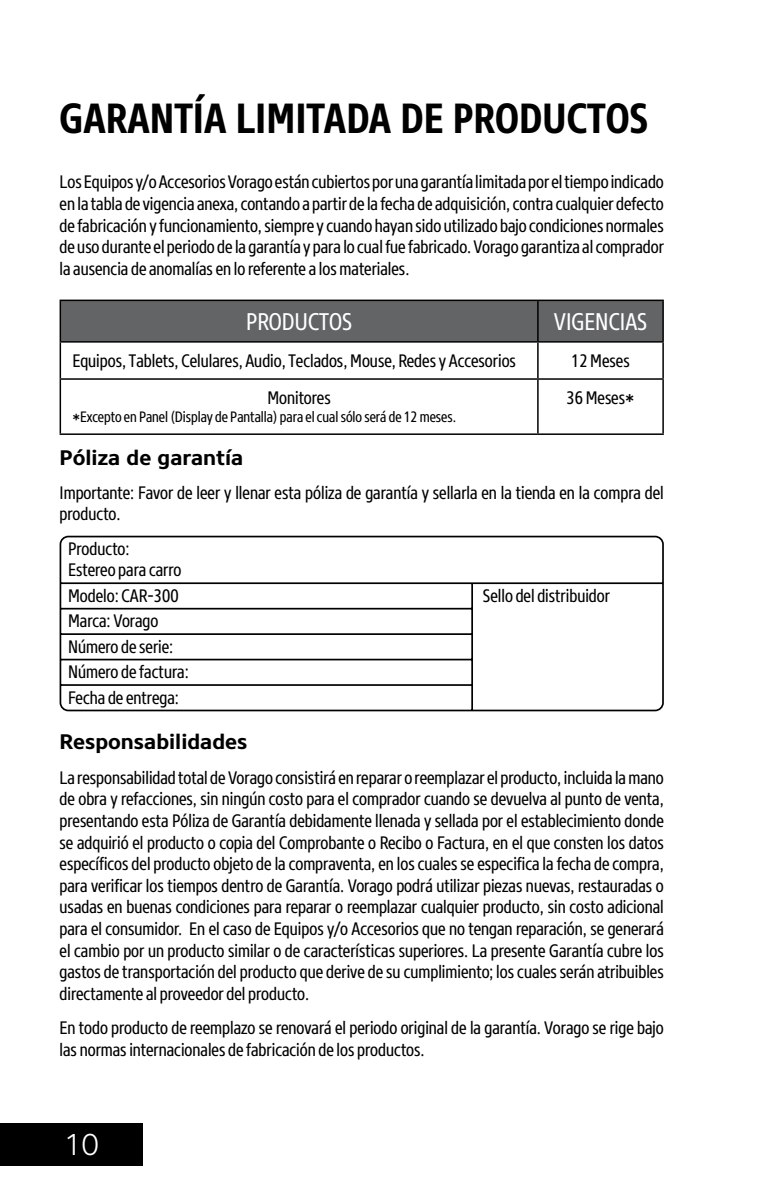
<style>
.page{position:relative;width:766px;height:1191px;background:#fff}
.page>*{position:absolute;margin:0;border:0;box-sizing:border-box;transform-origin:0 0}
.t1{font:700 42px "Core Sans N67 Cn";color:#000}
.t2{font:300 30px "Core Sans N35";color:#fff}
.t3{font:24px "Core Sans N47 Cn";color:#fff}
.t4{font:700 21px "Core Sans N65";color:#000}
.t5{font:18px/21.6px "Core Sans N47 Cn";color:#000}
.t6{font:15px "Core Sans N47 Cn";color:#000}
</style>
<div class="page">
<div style="left:0;top:1123px;width:143px;height:42px;background:#000"></div>
<div style="left:61px;top:301px;width:601px;height:40px;background:#636466"></div>
<hr style="left:60px;top:299px;width:477px;height:2px;background:#000">
<hr style="left:60px;top:301px;width:1px;height:40px;background:#000">
<hr style="left:537px;top:299px;width:126px;height:2px;background:#000">
<hr style="left:537px;top:301px;width:1px;height:40px;background:#000">
<hr style="left:662px;top:301px;width:1px;height:40px;background:#000">
<hr style="left:60px;top:341px;width:477px;height:1px;background:#000">
<hr style="left:60px;top:342px;width:1px;height:36px;background:#000">
<hr style="left:537px;top:341px;width:126px;height:1px;background:#000">
<hr style="left:537px;top:342px;width:1px;height:36px;background:#000">
<hr style="left:662px;top:342px;width:1px;height:36px;background:#000">
<hr style="left:60px;top:378px;width:477px;height:2px;background:#000">
<hr style="left:60px;top:380px;width:1px;height:53px;background:#000">
<hr style="left:537px;top:378px;width:126px;height:2px;background:#000">
<hr style="left:537px;top:380px;width:1px;height:53px;background:#000">
<hr style="left:662px;top:380px;width:1px;height:53px;background:#000">
<hr style="left:60px;top:433px;width:477px;height:2px;background:#000">
<hr style="left:537px;top:433px;width:126px;height:2px;background:#000">
<svg style="left:59px;top:535px;width:605px;height:177px"></svg>
<h1 class="t1" style="left:60px;top:91px;width:590px">GARANTÍA LIMITADA DE PRODUCTOS</h1>
<p class="t5" style="left:60px;top:171px;width:605px;text-align:justify">Los Equipos y/o Accesorios Vorago están cubiertos por una garantía limitada por el tiempo indicado en la tabla de vigencia anexa, contando a partir de la fecha de adquisición, contra cualquier defecto de fabricación y funcionamiento, siempre y cuando hayan sido utilizado bajo condiciones normales de uso durante el periodo de la garantía y para lo cual fue fabricado. Vorago garantiza al comprador la ausencia de anomalías en lo referente a los materiales.</p>
<h3 class="t3" style="left:246px;top:307px;width:24px">Productos</h3>
<h3 class="t3" style="left:553px;top:307px;width:42px">Vigencias</h3>
<p class="t5" style="left:72px;top:350px;width:445px">Equipos, Tablets, Celulares, Audio, Teclados, Mouse, Redes y Accesorios</p>
<p class="t5" style="left:571px;top:350px;width:60px">12 Meses</p>
<p class="t5" style="left:267px;top:387px;width:65px">Monitores</p>
<p class="t6" style="left:72px;top:408px;width:385px">*Excepto en Panel (Display de Pantalla) para el cual sólo será de 12 meses.</p>
<p class="t5" style="left:566px;top:387px;width:69px">36 Meses*</p>
<p class="t4" style="left:60px;top:443px;width:185px">Póliza de garantía</p>
<p class="t5" style="left:60px;top:481px;width:605px">Importante: Favor de leer y llenar esta póliza de garantía y sellarla en la tienda en la compra del producto.</p>
<p class="t5" style="left:68px;top:537px;width:115px">Producto:<br>Estereo para carro</p>
<p class="t5" style="left:68px;top:584px;width:112px">Modelo: CAR-300</p>
<p class="t5" style="left:483px;top:584px;width:128px">Sello del distribuidor</p>
<p class="t5" style="left:68px;top:608px;width:122px;line-height:25.5px">Marca: Vorago<br>Número de serie:<br>Número de factura:<br>Fecha de entrega:</p>
<p class="t4" style="left:60px;top:728px;width:189px">Responsabilidades</p>
<p class="t5" style="left:60px;top:766px;width:605px;text-align:justify">La responsabilidad total de Vorago consistirá en reparar o reemplazar el producto, incluida la mano de obra y refacciones, sin ningún costo para el comprador cuando se devuelva al punto de venta, presentando esta Póliza de Garantía debidamente llenada y sellada por el establecimiento donde se adquirió el producto o copia del Comprobante o Recibo o Factura, en el que consten los datos específicos del producto objeto de la compraventa, en los cuales se especifica la fecha de compra, para verificar los tiempos dentro de Garantía. Vorago podrá utilizar piezas nuevas, restauradas o usadas en buenas condiciones para reparar o reemplazar cualquier producto, sin costo adicional para el consumidor. En el caso de Equipos y/o Accesorios que no tengan reparación, se generará el cambio por un producto similar o de características superiores. La presente Garantía cubre los gastos de transportación del producto que derive de su cumplimiento; los cuales serán atribuibles directamente al proveedor del producto.</p>
<p class="t5" style="left:60px;top:1017px;width:605px">En todo producto de reemplazo se renovará el periodo original de la garantía. Vorago se rige bajo las normas internacionales de fabricación de los productos.</p>
<h2 class="t2" style="left:64px;top:1125px;width:37px">10</h2>
</div>
